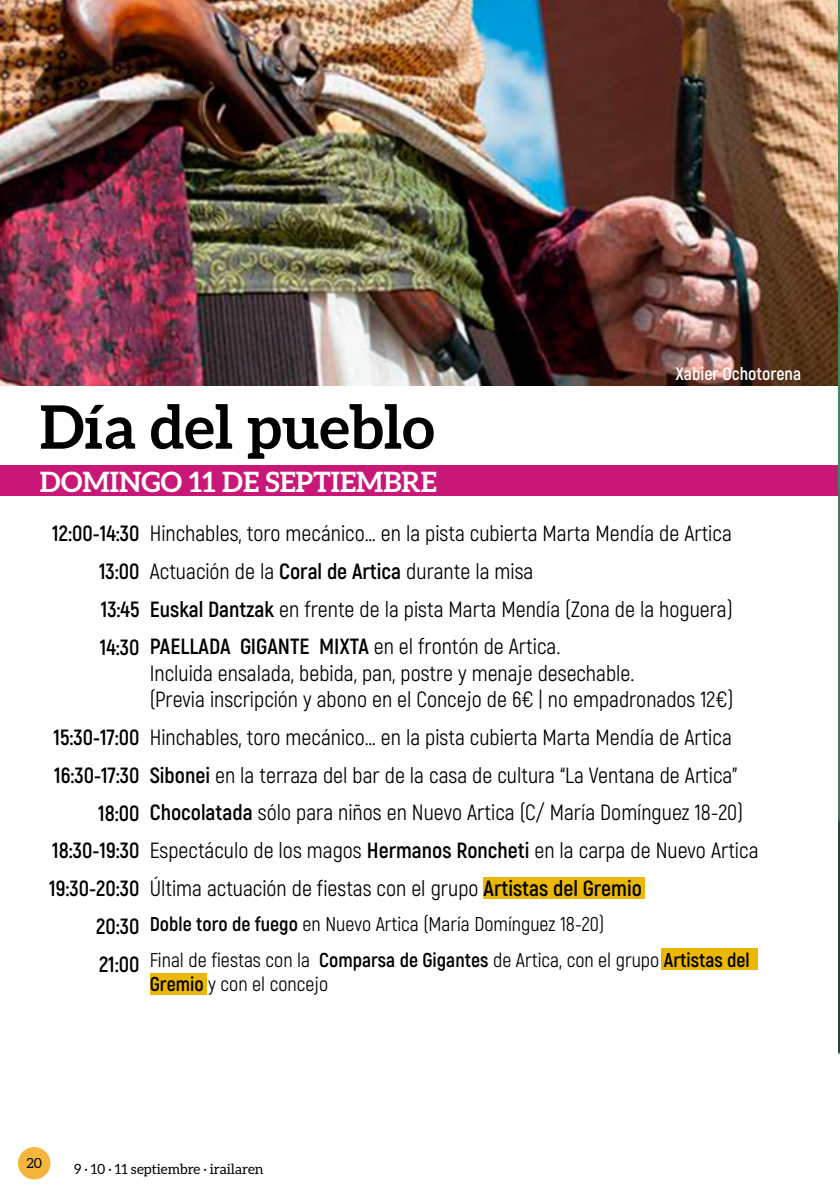
<style>
.page{position:relative;width:840px;height:1191px;background:#fff}
.page>*{position:absolute;margin:0;border:0;box-sizing:border-box;transform-origin:0 0}
.t1{font:700 60px "Aleo";color:#000}
.t2{font:700 28px "Aleo";color:#fff}
.t3{font:22px/37.8px "Akrobat";color:#000}
.t4{font:700 22px/37.8px "Akrobat";color:#000;text-align:justify}
.t5{font:20px/35.4px "Akrobat";color:#000}
.t6{font:700 18px "Akrobat";color:#fff}
.t7{font:14px "Aleo";color:#000}
.s1{font-weight:700}
</style>
<div class="page">
<div style="left:18px;top:1147px;width:32px;height:32px;background:#f6b63e;border-radius:50%"></div>
<div style="left:150px;top:972px;width:56px;height:22px;background:#ecb700"></div>
<div style="left:660px;top:948px;width:97px;height:21px;background:#ecb700"></div>
<div style="left:482px;top:877px;width:162px;height:22px;background:#ecb700"></div>
<img style="left:0;top:0;width:838px;height:386px">
<div style="left:0;top:465px;width:838px;height:31px;background:#c91777"></div>
<img style="left:838px;top:0;width:1px;height:1055px">
<p class="t6" style="left:675px;top:363px;width:127px">Xabier Ochotorena</p>
<h1 class="t1" style="left:40px;top:392px;width:396px">Día del pueblo</h1>
<p class="t2" style="left:40px;top:465px;width:398px">DOMINGO 11 DE SEPTIEMBRE</p>
<p class="t3" style="left:150px;top:514px;width:584px">Hinchables, toro mecánico… en la pista cubierta Marta Mendía de Artica Actuación de la <span class="s1">Coral de Artica</span> durante la misa<br><span class="s1">Euskal Dantzak</span> en frente de la pista Marta Mendía (Zona de la hoguera)<br><span class="s1">PAELLADA GIGANTE MIXTA</span> en el frontón de Artica.</p>
<p class="t3" style="left:150px;top:660px;width:585px;line-height:26.4px">Incluida ensalada, bebida, pan, postre y menaje desechable.<br>(Previa inscripción y abono en el Concejo de 6€ | no empadronados 12€)</p>
<p class="t3" style="left:150px;top:718px;width:609px">Hinchables, toro mecánico… en la pista cubierta Marta Mendía de Artica <span class="s1">Sibonei</span> en la terraza del bar de la casa de cultura “La Ventana de Artica” <span class="s1">Chocolatada</span> sólo para niños en Nuevo Artica (C/ María Domínguez 18-20)<br>Espectáculo de los magos <span class="s1">Hermanos Roncheti</span> en la carpa de Nuevo Artica Última actuación de fiestas con el grupo <span class="s1">Artistas del Gremio</span></p>
<p class="t5" style="left:150px;top:906px;width:601px"><span class="s1">Doble toro de fuego</span> en Nuevo Artica (María Domínguez 18-20)<br>Final de fiestas con la <span class="s1">Comparsa de Gigantes</span> de Artica, con el grupo <span class="s1">Artistas del</span></p>
<p class="t5" style="left:150px;top:966px;width:180px"><span class="s1">Gremio</span> y con el concejo</p>
<p class="t4" style="left:99px;top:515px;width:42px;text-indent:-47px">12:00-14:30<br>13:00<br>13:45<br>14:30</p>
<p class="t4" style="left:49px;top:718px;width:92px;text-align:right">15:30-17:00<br>16:30-17:30<br>18:00<br>18:30-19:30<br>19:30-20:30<br>20:30<br>21:00</p>
<p class="t7" style="left:26px;top:1154px;width:17px">20</p>
<p class="t7" style="left:74px;top:1161px;width:191px">9 · 10 · 11 septiembre · irailaren</p>
</div>
